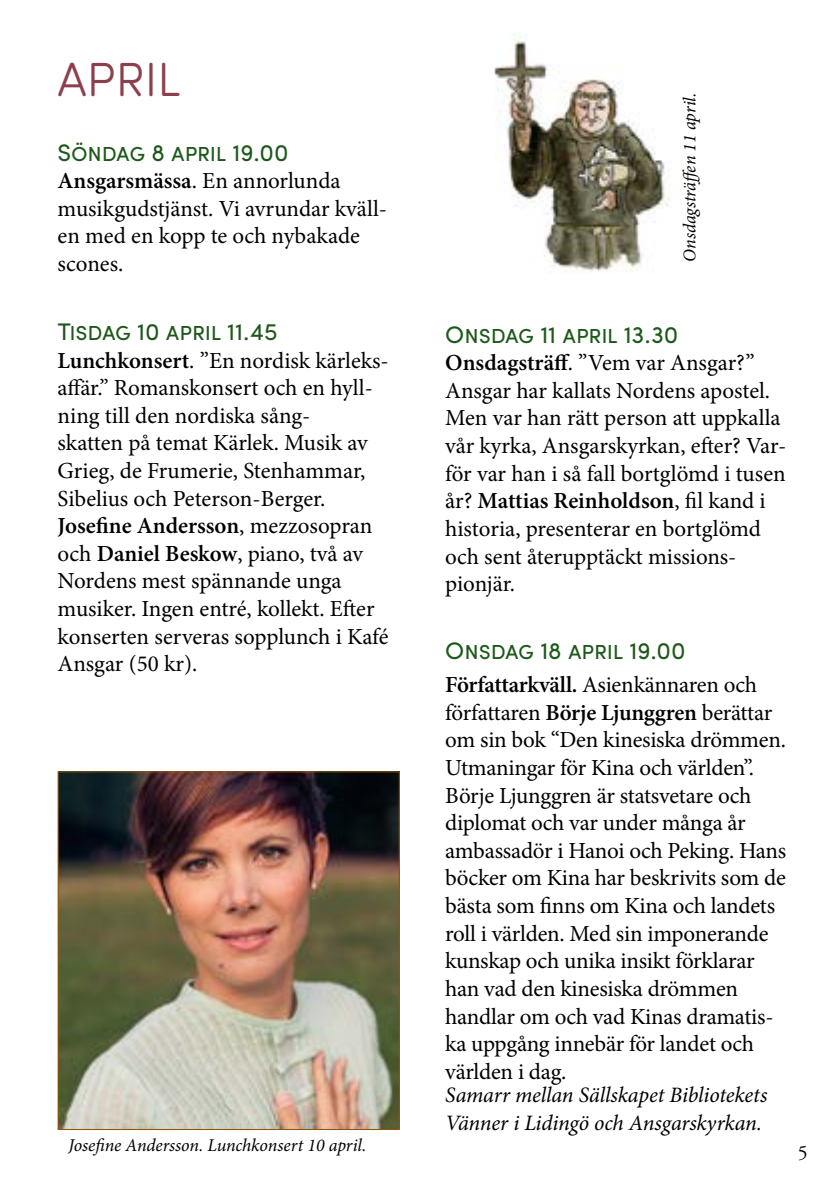
<style>
.page{position:relative;width:840px;height:1191px;background:#fff}
.page>*{position:absolute;margin:0;border:0;box-sizing:border-box;transform-origin:0 0}
.t1{font:300 48px "Sofia Pro Soft";color:#8c404e}
.t2{font:24px "Sofia Pro";letter-spacing:-.015em;color:#1d591a}
.t3{font:23px/27.6px "Minion Pro";letter-spacing:-.01em;color:#000}
.t4{font:italic 22px/27.6px "Minion Pro";letter-spacing:-.01em;color:#000}
.t5{font:20px "Adobe Garamond Pro";color:#000}
.t6{font:italic 18px "Minion Pro";letter-spacing:-.005em;color:#000}
.s1{font-weight:600}
</style>
<div class="page">
<img style="left:60px;top:773px;width:337px;height:355px">
<div style="left:58px;top:771px;width:341px;height:359px;border:1px solid #925407"></div>
<img style="left:494px;top:34px;width:176px;height:239px">
<h1 class="t1" style="left:58px;top:47px;width:124px">APRIL</h1>
<p class="t2" style="left:58px;top:134px;width:232px">Söndag 8 april 19.00</p>
<p class="t3" style="left:58px;top:167px;width:331px"><span class="s1">Ansgarsmässa</span>. En annorlunda musikgudstjänst. Vi avrundar kväll&shy;en med en kopp te och nybakade scones.</p>
<p class="t2" style="left:58px;top:314px;width:221px">Tisdag 10 april 11.45</p>
<p class="t3" style="left:58px;top:346px;width:332px"><span class="s1">Lunchkonsert</span>. ”En nordisk kärleks&shy;affär.” Romanskonsert och en hyll&shy;ning till den nordiska sång-<br>skatten på temat Kärlek. Musik av<br>Grieg, de Frumerie, Stenhammar,<br>Sibelius och Peterson-Berger.<br><span class="s1">Josefine Andersson</span>, mezzosopran och <span class="s1">Daniel Beskow</span>, piano, två av<br>Nordens mest spännande unga musiker. Ingen entré, kollekt. Efter konserten serveras sopplunch i Kafé<br>Ansgar (50 kr).</p>
<p class="t6" style="left:68px;top:1132px;width:299px">Josefine Andersson. Lunchkonsert 10 april.</p>
<p class="t6" style="left:677px;top:262px;width:170px;rotate:-90deg">Onsdagsträffen 11 april.</p>
<p class="t2" style="left:445px;top:316px;width:234px">Onsdag 11 april 13.30</p>
<p class="t3" style="left:445px;top:349px;width:342px"><span class="s1">Onsdagsträff</span>. ”Vem var Ansgar?”<br>Ansgar har kallats Nordens apostel.<br>Men var han rätt person att uppkalla vår kyrka, Ansgarskyrkan, efter? Var&shy;för var han i så fall bortglömd i tusen år? <span class="s1">Mattias Reinholdson</span>, fil kand i historia, presenterar en bortglömd och sent återupptäckt missions&shy;pionjär.</p>
<p class="t2" style="left:445px;top:632px;width:242px">Onsdag 18 april 19.00</p>
<p class="t3" style="left:445px;top:671px;width:342px"><span class="s1">Författarkväll.</span> Asienkännaren och författaren <span class="s1">Börje Ljunggren</span> berättar om sin bok “Den kinesiska drömmen.<br>Utmaningar för Kina och världen”.<br>Börje Ljunggren är statsvetare och diplomat och var under många år ambassadör i Hanoi och Peking. Hans böcker om Kina har beskrivits som de bästa som finns om Kina och landets roll i världen. Med sin imponerande kunskap och unika insikt förklarar han vad den kinesiska drömmen handlar om och vad Kinas dramatis&shy;ka uppgång innebär för landet och världen i dag.</p>
<p class="t4" style="left:445px;top:1081px;width:323px">Samarr mellan Sällskapet Bibliotekets<br>Vänner i Lidingö och Ansgarskyrkan.</p>
<p class="t5" style="left:797px;top:1140px;width:11px">5</p>
</div>
